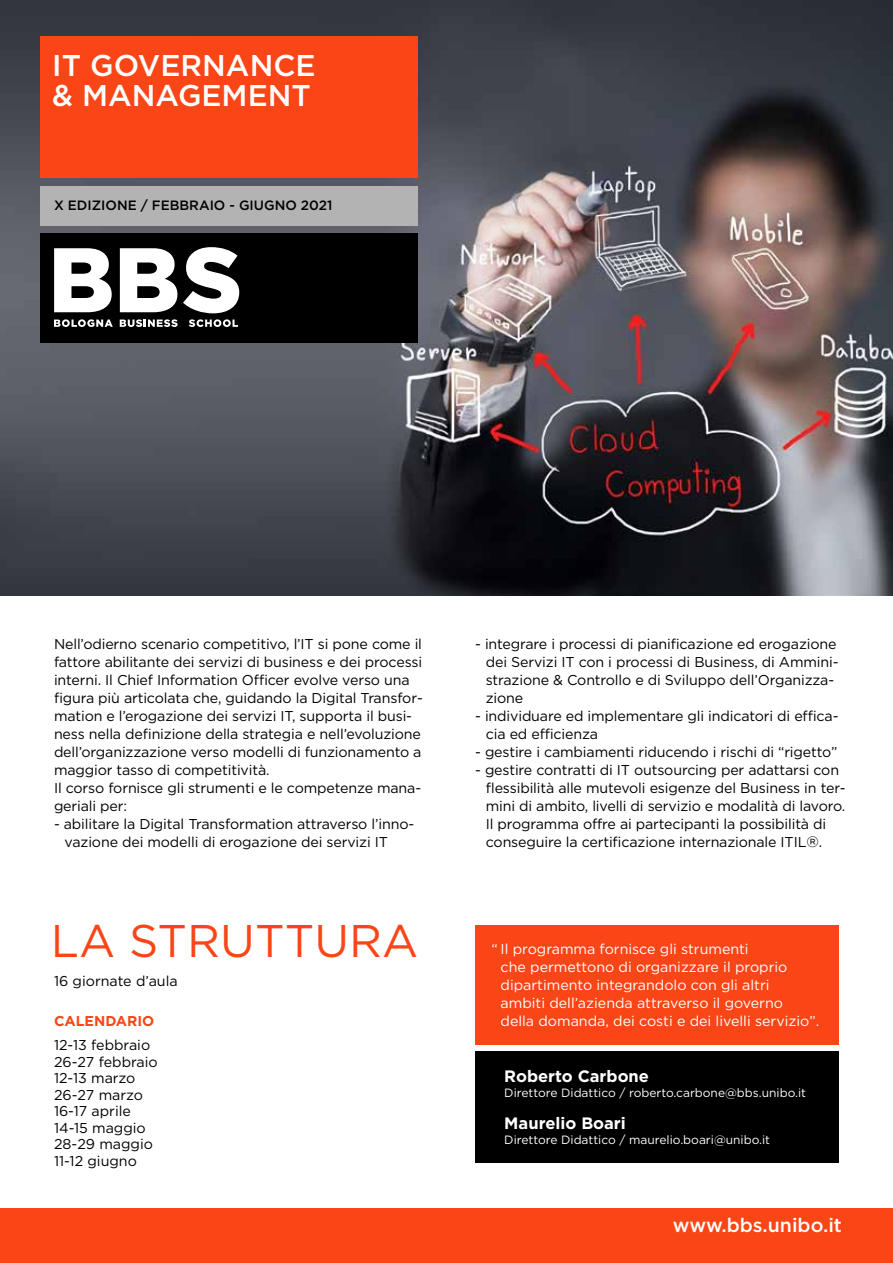
<style>
.page{position:relative;width:893px;height:1263px;background:#fff}
.page>*{position:absolute;margin:0;border:0;box-sizing:border-box;transform-origin:0 0}
.t1{font:45.75px "Gotham HTF";color:#fa4616}
.t2{font:500 30px/30px "Gotham HTF";color:#fff}
.t3{font:500 19.5px "Gotham HTF";color:#fff}
.t4{font:700 16.5px "Gotham HTF";color:#fff}
.t5{font:14.25px/18px "Gotham HTF";letter-spacing:-.01em;color:#000}
.t6{font:14.25px/18px "Gotham HTF";color:#fff}
.t7{font:700 14.25px "Gotham HTF";color:#fa4616}
.t8{font:500 13.5px "Gotham HTF";color:#000}
.t9{font:12px "Gotham HTF";color:#fff}
.s1{font-size:15px}
</style>
<div class="page">
<img style="left:0;top:0;width:893px;height:595px">
<div style="left:0;top:1209px;width:893px;height:54px;background:#fa4616"></div>
<div style="left:475px;top:925px;width:364px;height:119px;background:#fa4616"></div>
<div style="left:475px;top:1052px;width:364px;height:111px;background:#000"></div>
<div style="left:41px;top:36px;width:377px;height:142px;background:#fa4616"></div>
<div style="left:41px;top:186px;width:377px;height:39px;background:#b3b3b3"></div>
<div style="left:41px;top:233px;width:377px;height:109px;background:#000"></div>
<svg style="left:54px;top:248px;width:58px;height:64px"></svg>
<svg style="left:120px;top:248px;width:57px;height:64px"></svg>
<svg style="left:183px;top:247px;width:56px;height:66px"></svg>
<svg style="left:54px;top:319px;width:59px;height:8px"></svg>
<svg style="left:120px;top:319px;width:58px;height:8px"></svg>
<svg style="left:189px;top:319px;width:49px;height:8px"></svg>
<h2 class="t2" style="left:52px;top:50px;width:265px">IT GOVERNANCE &amp; MANAGEMENT</h2>
<p class="t8" style="left:54px;top:198px;width:280px">X EDIZIONE / FEBBRAIO - GIUGNO 2021</p>
<p class="t5" style="left:54px;top:634px;width:370px">Nell’odierno scenario competitivo, l’IT si pone come il fattore abilitante dei servizi di business e dei processi interni. Il Chief Information Officer evolve verso una figura più articolata che, guidando la Digital Transfor&shy;mation e l’erogazione dei servizi IT, supporta il busi&shy;ness nella definizione della strategia e nell’evoluzione dell’organizzazione verso modelli di funzionamento a maggior tasso di competitività.<br>Il corso fornisce gli strumenti e le competenze mana&shy;geriali per:</p>
<p class="t5" style="left:65px;top:814px;width:351px;text-indent:-11px">- abilitare la Digital Transformation attraverso l’inno&shy;vazione dei modelli di erogazione dei servizi IT</p>
<h1 class="t1" style="left:51px;top:915px;width:369px">LA STRUTTURA</h1>
<p class="t5" style="left:54px;top:971px;width:125px">16 giornate d’aula</p>
<p class="t7" style="left:54px;top:1013px;width:102px">CALENDARIO</p>
<p class="t5" style="left:54px;top:1037px;width:105px;line-height:16.5px">12-13 febbraio<br>26-27 febbraio<br>12-13 marzo<br>26-27 marzo<br>16-17 aprile<br>14-15 maggio<br>28-29 maggio<br>11-12 giugno</p>
<p class="t5" style="left:486px;top:634px;width:354px;text-indent:-11px">- integrare i processi di pianificazione ed erogazione dei Servizi IT con i processi di Business, di Ammini&shy;strazione &amp; Controllo e di Sviluppo dell’Organizza&shy;zione</p>
<p class="t5" style="left:486px;top:706px;width:354px;text-indent:-11px">- individuare ed implementare gli indicatori di effica&shy;cia ed efficienza</p>
<p class="t5" style="left:475px;top:742px;width:364px">- gestire i cambiamenti riducendo i rischi di “rigetto”</p>
<p class="t5" style="left:486px;top:760px;width:361px;text-indent:-11px">- gestire contratti di IT outsourcing per adattarsi con flessibilità alle mutevoli esigenze del Business in ter&shy;mini di ambito, livelli di servizio e modalità di lavoro.<br>Il programma offre ai partecipanti la possibilità di conseguire la certificazione internazionale ITIL<span class="s1">®</span>.</p>
<p class="t6" style="left:501px;top:940px;width:320px;text-indent:-9px">“ Il programma fornisce gli strumenti<br>che permettono di organizzare il proprio dipartimento integrandolo con gli altri<br>ambiti dell’azienda attraverso il governo della domanda, dei costi e dei livelli servizio”.</p>
<p class="t4" style="left:504px;top:1067px;width:146px">Roberto Carbone</p>
<p class="t9" style="left:504px;top:1086px;width:303px">Direttore Didattico / roberto.carbone@bbs.unibo.it</p>
<p class="t4" style="left:504px;top:1114px;width:123px">Maurelio Boari</p>
<p class="t9" style="left:504px;top:1133px;width:267px">Direttore Didattico / maurelio.boari@unibo.it</p>
<h3 class="t3" style="left:673px;top:1214px;width:171px">www.bbs.unibo.it</h3>
</div>
